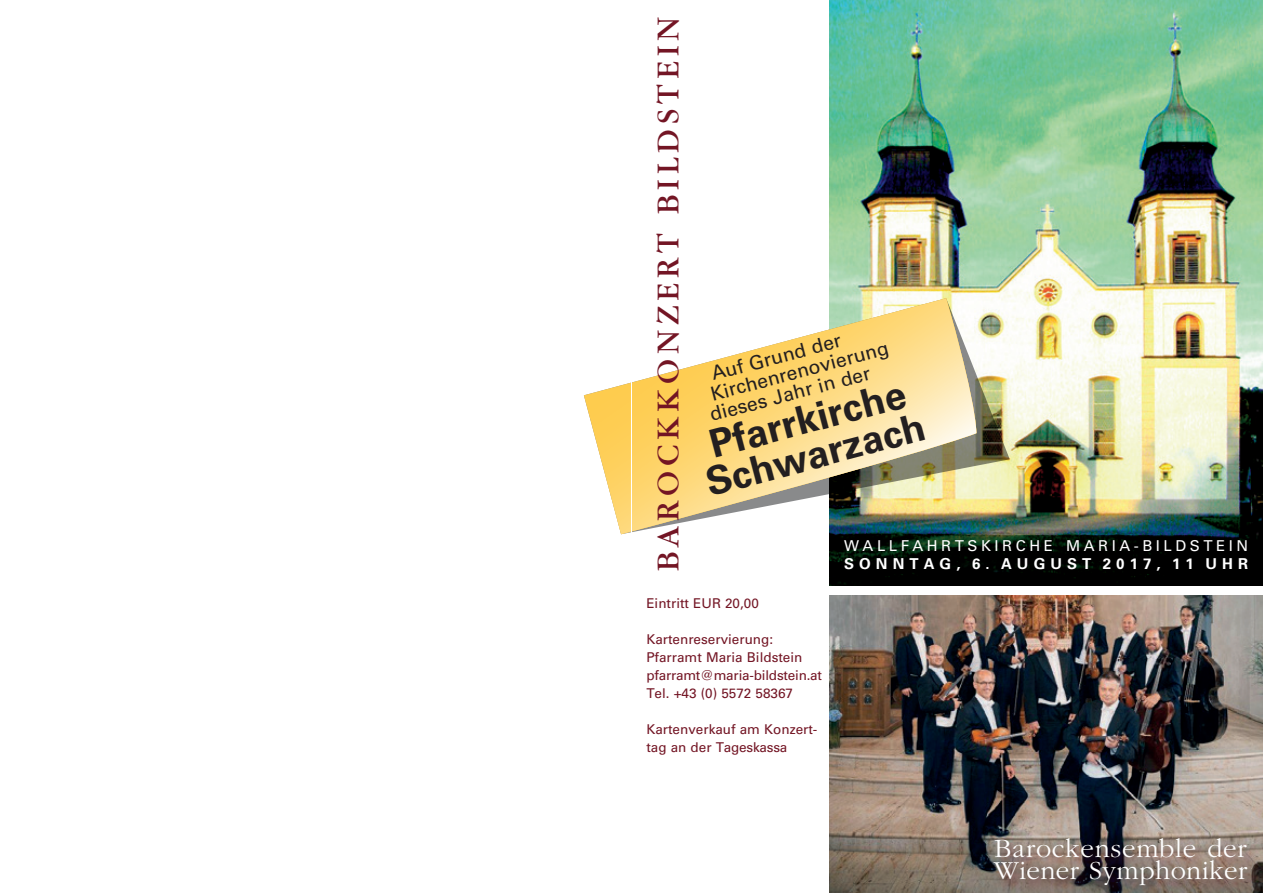
<style>
.page{position:relative;width:1263px;height:893px;background:#fff}
.page>*{position:absolute;margin:0;border:0;box-sizing:border-box;transform-origin:0 0}
.t1{font:700 39px/36px "Univers LT Std";color:#231f20;text-align:center}
.t2{font:33.3px "Garamond";letter-spacing:.15em;color:#731524}
.t3{font:300 27px/22.5px "Garamond";letter-spacing:.02em;color:#fff}
.t4{font:19.5px "Univers LT Std";color:#231f20}
.t5{font:15px "Univers LT Std";letter-spacing:.235em;color:#fff}
.t6{font:700 15px "Univers LT Std";letter-spacing:.34em;color:#fff}
.t7{font:13.5px/18px "Univers LT Std";color:#731524}
</style>
<div class="page">
<img style="left:829px;top:0;width:434px;height:586px">
<img style="left:976px;top:298px;width:34px;height:236px">
<svg style="left:584px;top:298px;width:392px;height:236px"></svg>
<img style="left:829px;top:595px;width:434px;height:298px">
<hr style="left:631px;top:0;width:1px;height:893px;background:#fff">
<div style="left:993px;top:837px;width:268px;height:56px;background:#731524;opacity:.6"></div>
<h2 class="t2" style="left:651px;top:571px;width:556px;rotate:-90deg">BAROCKKONZERT BILDSTEIN</h2>
<h3 class="t4" style="left:709px;top:363px;width:135px;rotate:-15deg">Auf Grund der</h3>
<h3 class="t4" style="left:708px;top:383px;width:185px;rotate:-15deg">Kirchenrenovierung</h3>
<h3 class="t4" style="left:707px;top:404px;width:167px;rotate:-15deg">dieses Jahr in der</h3>
<h1 class="t1" style="left:693px;top:432px;width:227px;rotate:-15deg">Pfarrkirche<br>Schwarzach</h1>
<p class="t5" style="left:844px;top:537px;width:405px">WALLFAHRTSKIRCHE MARIA-BILDSTEIN</p>
<p class="t6" style="left:844px;top:555px;width:405px">SONNTAG, 6. AUGUST 2017, 11 UHR</p>
<p class="t7" style="left:646px;top:595px;width:114px">Eintritt EUR 20,00</p>
<p class="t7" style="left:646px;top:631px;width:177px">Kartenreservierung:<br>Pfarramt Maria Bildstein pfarramt@maria-bildstein.at<br>Tel. +43 (0) 5572 58367</p>
<p class="t7" style="left:646px;top:721px;width:173px">Kartenverkauf am Konzert&shy;tag an der Tageskassa</p>
<h3 class="t3" style="left:994px;top:838px;width:255px">Barockensemble der<br>Wiener Symphoniker</h3>
</div>
